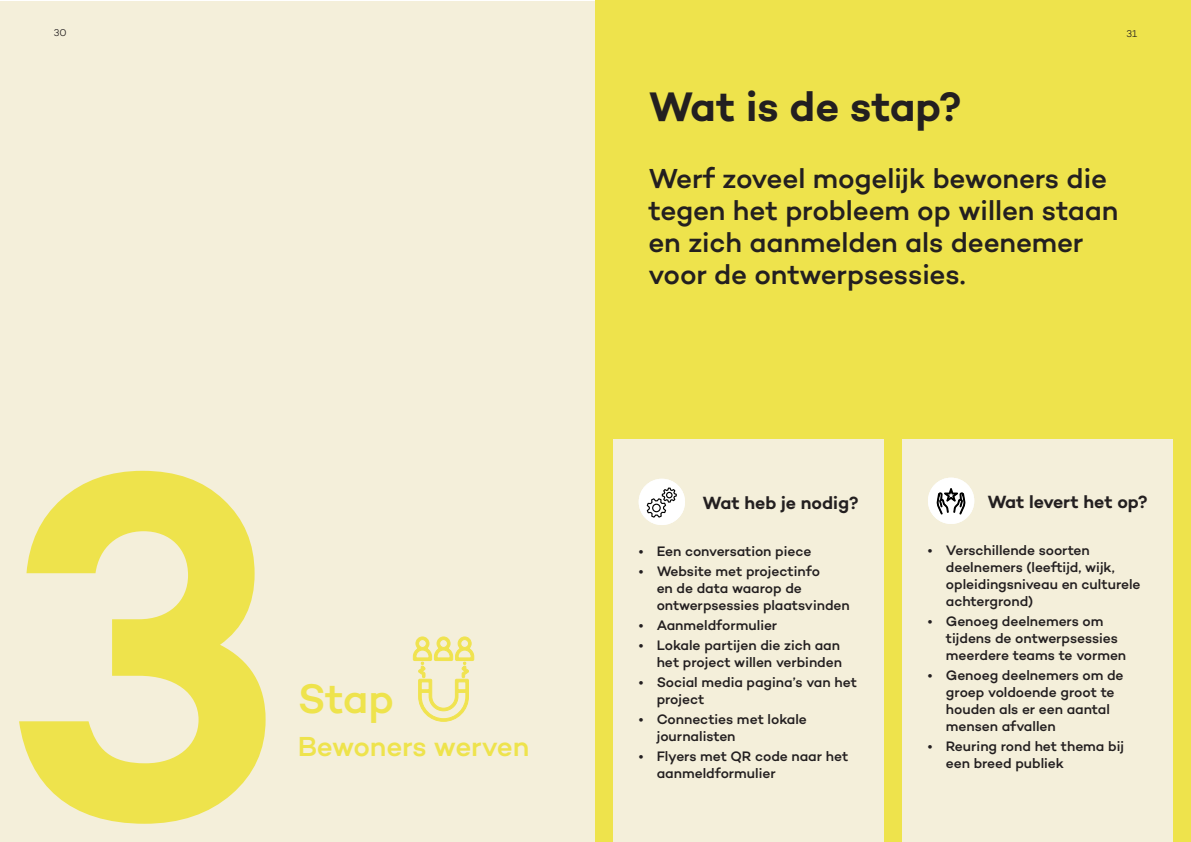
<style>
.page{position:relative;width:1191px;height:842px;background:#fff}
.page>*{position:absolute;margin:0;border:0;box-sizing:border-box;transform-origin:0 0}
.Hoofdstuktitel_Roze{font:600 500px "Campton";color:#eee34c}
.Hoofdstuktitel_Roze-2{font:600 42px "Campton";color:#231f20}
.Titel_paars{font:500 42px "Campton";color:#eee34c}
.Titel_paars-2{font:500 28px/32px "Campton";letter-spacing:-.005em;color:#231f20}
.Titel_paars-3{font:500 28px "Campton";letter-spacing:-.01em;color:#eee34c}
.Titel_wit{font:600 18px "Campton";color:#231f20}
.t1{font:500 14px/17px "Campton";letter-spacing:-.005em;color:#231f20}
.Basis_tekst{font:300 10px "Campton";color:#231f20}
</style>
<div class="page">
<div style="left:0;top:1px;width:595px;height:841px;background:#f4efda"></div>
<svg style="left:412px;top:636px;width:63px;height:86px"></svg>
<div style="left:595px;top:0;width:596px;height:842px;background:#eee34c"></div>
<div style="left:613px;top:440px;width:270px;height:402px;background:#f4efda"></div>
<div style="left:902px;top:440px;width:270px;height:402px;background:#f4efda"></div>
<div style="left:640px;top:480px;width:43px;height:43px;background:#fff;border-radius:50%"></div>
<div style="left:638px;top:479px;width:47px;height:46px;border:3px solid #fff;border-radius:50%"></div>
<svg style="left:646px;top:488px;width:31px;height:30px"></svg>
<div style="left:929px;top:479px;width:43px;height:43px;background:#fff;border-radius:50%"></div>
<div style="left:928px;top:478px;width:46px;height:46px;border:3px solid #fff;border-radius:50%"></div>
<svg style="left:937px;top:488px;width:28px;height:27px"></svg>
<p class="Basis_tekst" style="left:54px;top:27px;width:14px">30</p>
<p class="Hoofdstuktitel_Roze" style="left:0;top:327px;width:284px">3</p>
<p class="Titel_paars" style="left:298px;top:672px;width:98px">Stap</p>
<p class="Titel_paars-3" style="left:298px;top:729px;width:233px">Bewoners werven</p>
<p class="Basis_tekst" style="left:1126px;top:27px;width:12px">31</p>
<p class="Hoofdstuktitel_Roze-2" style="left:648px;top:80px;width:315px">Wat is de stap?</p>
<p class="Titel_paars-2" style="left:648px;top:162px;width:471px">Werf zoveel mogelijk bewoners die tegen het probleem op willen staan en zich aanmelden als deenemer voor de ontwerpsessies.</p>
<p class="Titel_wit" style="left:702px;top:491px;width:157px">Wat heb je nodig?</p>
<p class="t1" style="left:638px;top:542px;width:174px">• Een conversation piece</p>
<p class="t1" style="left:656px;top:562px;width:194px;text-indent:-18px">• Website met projectinfo<br>en de data waarop de ontwerpsessies plaatsvinden</p>
<p class="t1" style="left:638px;top:616px;width:140px">• Aanmeldformulier</p>
<p class="t1" style="left:638px;top:636px;width:205px;text-align:right">• Lokale partijen die zich aan het project willen verbinden</p>
<p class="t1" style="left:656px;top:673px;width:202px;text-indent:-18px">• Social media pagina’s van het project</p>
<p class="t1" style="left:656px;top:710px;width:152px;text-indent:-18px">• Connecties met lokale journalisten</p>
<p class="t1" style="left:656px;top:747px;width:193px;text-indent:-18px">• Flyers met QR code naar het aanmeldformulier</p>
<p class="Titel_wit" style="left:987px;top:490px;width:162px">Wat levert het op?</p>
<p class="t1" style="left:946px;top:541px;width:196px;text-indent:-18px">• Verschillende soorten deelnemers (leeftijd, wijk, opleidingsniveau en culturele achtergrond)</p>
<p class="t1" style="left:946px;top:612px;width:182px;text-indent:-18px">• Genoeg deelnemers om tijdens de ontwerpsessies meerdere teams te vormen</p>
<p class="t1" style="left:946px;top:666px;width:179px;text-indent:-18px">• Genoeg deelnemers om de groep voldoende groot te houden als er een aantal mensen afvallen</p>
<p class="t1" style="left:946px;top:737px;width:180px;text-indent:-18px">• Reuring rond het thema bij een breed publiek</p>
</div>
